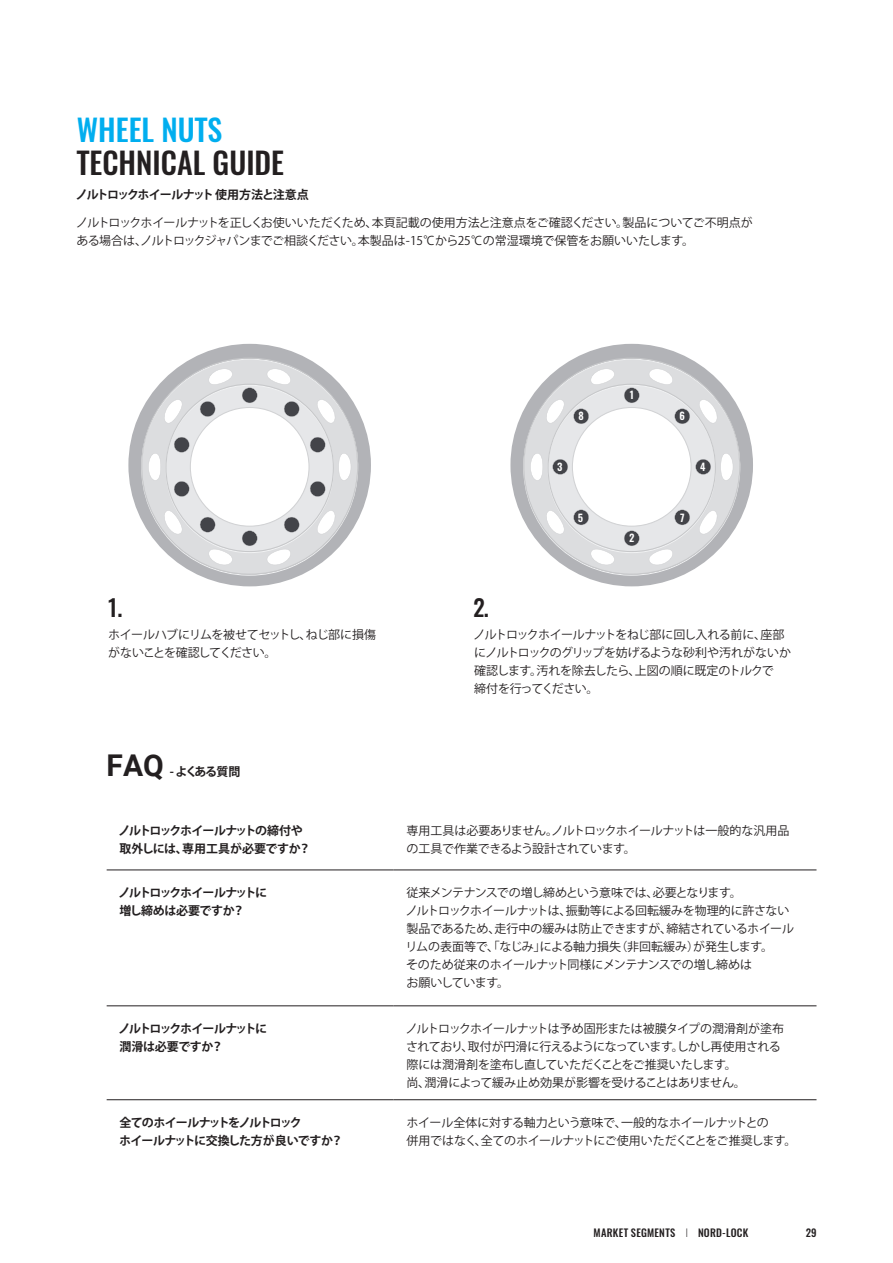
<style>
.page{position:relative;width:893px;height:1263px;background:#fff}
.page>*{position:absolute;margin:0;border:0;box-sizing:border-box;transform-origin:0 0}
.t1{font:500 30px "Oswald";color:#231f20}
.t2{font:500 30px "Oswald";color:#00aeef}
.t3{font:700 30px "Roboto";color:#231f20}
.t4{font:500 23.1px "Oswald";color:#231f20}
.t5{font:12px/18px "Koz Go Pro";letter-spacing:-.03em;color:#231f20}
.t6{font:12px/18px "Koz Go Pro";letter-spacing:-.05em;color:#231f20}
.t7{font:700 12px/18px "Koz Go Pro";letter-spacing:-.07em;color:#231f20}
.t8{font:700 12px/18px "Koz Go Pro";letter-spacing:-.05em;color:#231f20}
.t9{font:700 12px "Koz Go Pro";letter-spacing:-.1em;color:#231f20}
.t10{font:500 10.5px "Oswald";letter-spacing:.025em;color:#231f20}
.t11{font:600 10.2px "Oswald";color:#fff}
.s1{font-weight:200}
</style>
<div class="page">
<div style="left:128px;top:344px;width:243px;height:242px;background:#b2b3b7;border-radius:50%"></div>
<svg style="left:141px;top:358px;width:217px;height:217px"></svg>
<svg style="left:148px;top:368px;width:203px;height:197px;background:#e0e1e3"></svg>
<div style="left:510px;top:344px;width:243px;height:242px;background:#b2b3b7;border-radius:50%"></div>
<svg style="left:523px;top:358px;width:217px;height:217px"></svg>
<svg style="left:530px;top:368px;width:203px;height:197px;background:#e2e2e4"></svg>
<hr style="left:107px;top:869px;width:287px;height:1px;background:#231f20">
<hr style="left:394px;top:869px;width:422px;height:1px;background:#231f20">
<hr style="left:107px;top:1005px;width:287px;height:1px;background:#231f20">
<hr style="left:394px;top:1005px;width:422px;height:1px;background:#231f20">
<hr style="left:107px;top:1099px;width:287px;height:1px;background:#231f20">
<hr style="left:394px;top:1099px;width:422px;height:1px;background:#231f20">
<h1 class="t2" style="left:77px;top:114px;width:147px">WHEEL NUTS</h1>
<h1 class="t1" style="left:77px;top:147px;width:209px">TECHNICAL GUIDE</h1>
<p class="t9" style="left:76px;top:187px;width:234px">ノルトロックホイールナット 使用方法と注意点</p>
<p class="t5" style="left:76px;top:214px;width:678px">ノルトロックホイールナットを正しくお使いいただくため、本頁記載の使用方法と注意点をご確認ください。製品についてご不明点がある場合は、ノルトロックジャパンまでご相談ください。本製品は-15℃から25℃の常湿環境で保管をお願いいたします。</p>
<p class="t11" style="left:579px;top:411px;width:7px">8</p>
<p class="t11" style="left:629px;top:390px;width:7px">1</p>
<p class="t11" style="left:680px;top:411px;width:7px">6</p>
<p class="t11" style="left:557px;top:461px;width:7px">3</p>
<p class="t11" style="left:700px;top:461px;width:7px">4</p>
<h2 class="t4" style="left:107px;top:595px;width:17px">1.</h2>
<h2 class="t4" style="left:473px;top:595px;width:17px">2.</h2>
<p class="t11" style="left:578px;top:512px;width:7px">5</p>
<p class="t11" style="left:629px;top:533px;width:7px">2</p>
<p class="t11" style="left:680px;top:512px;width:6px">7</p>
<p class="t5" style="left:108px;top:626px;width:269px">ホイールハブにリムを被せてセットし、ねじ部に損傷がないことを確認してください。</p>
<p class="t6" style="left:474px;top:626px;width:319px">ノルトロックホイールナットをねじ部に回し入れる前に、座部にノルトロックのグリップを妨げるような砂利や汚れがないか確認します。汚れを除去したら、上図の順に既定のトルクで<br>締付を行ってください。</p>
<h1 class="t3" style="left:107px;top:744px;width:59px">FAQ</h1>
<p class="t7" style="left:170px;top:764px;width:72px">- よくある質問</p>
<p class="t8" style="left:118px;top:822px;width:194px">ノルトロックホイールナットの締付や取外しには、専用工具が必要ですか？</p>
<p class="t5" style="left:406px;top:821px;width:385px">専用工具は必要ありません。ノルトロックホイールナットは一般的な汎用品の工具で作業できるよう設計されています。</p>
<p class="t7" style="left:118px;top:884px;width:150px">ノルトロックホイールナットに増し締めは必要ですか？</p>
<p class="t5" style="left:405px;top:884px;width:390px">従来メンテナンスでの増し締めという意味では、必要となります。<br>ノルトロックホイールナットは、振動等による回転緩みを物理的に許さない製品であるため、走行中の緩みは防止できますが、締結されているホイールリムの表面等で、「なじみ」による軸力損失（非回転緩み）が発生します。<br>そのため従来のホイールナット同様にメンテナンスでの増し締めは<br>お願いしています。</p>
<p class="t7" style="left:118px;top:1020px;width:150px">ノルトロックホイールナットに潤滑は必要ですか？</p>
<p class="t5" style="left:406px;top:1020px;width:380px">ノルトロックホイールナットは予め固形または被膜タイプの潤滑剤が塗布されており、取付が円滑に行えるようになっています。しかし再使用される際には潤滑剤を塗布し直していただくことをご推奨いたします。<br>尚、潤滑によって緩み止め効果が影響を受けることはありません。</p>
<p class="t7" style="left:119px;top:1114px;width:226px">全てのホイールナットをノルトロック<br>ホイールナットに交換した方が良いですか？</p>
<p class="t5" style="left:406px;top:1114px;width:392px">ホイール全体に対する軸力という意味で、一般的なホイールナットとの<br>併用ではなく、全てのホイールナットにご使用いただくことをご推奨します。</p>
<p class="t10" style="left:593px;top:1228px;width:156px">MARKET SEGMENTS <span class="s1">I</span> NORD-LOCK</p>
<p class="t10" style="left:806px;top:1228px;width:12px">29</p>
</div>
